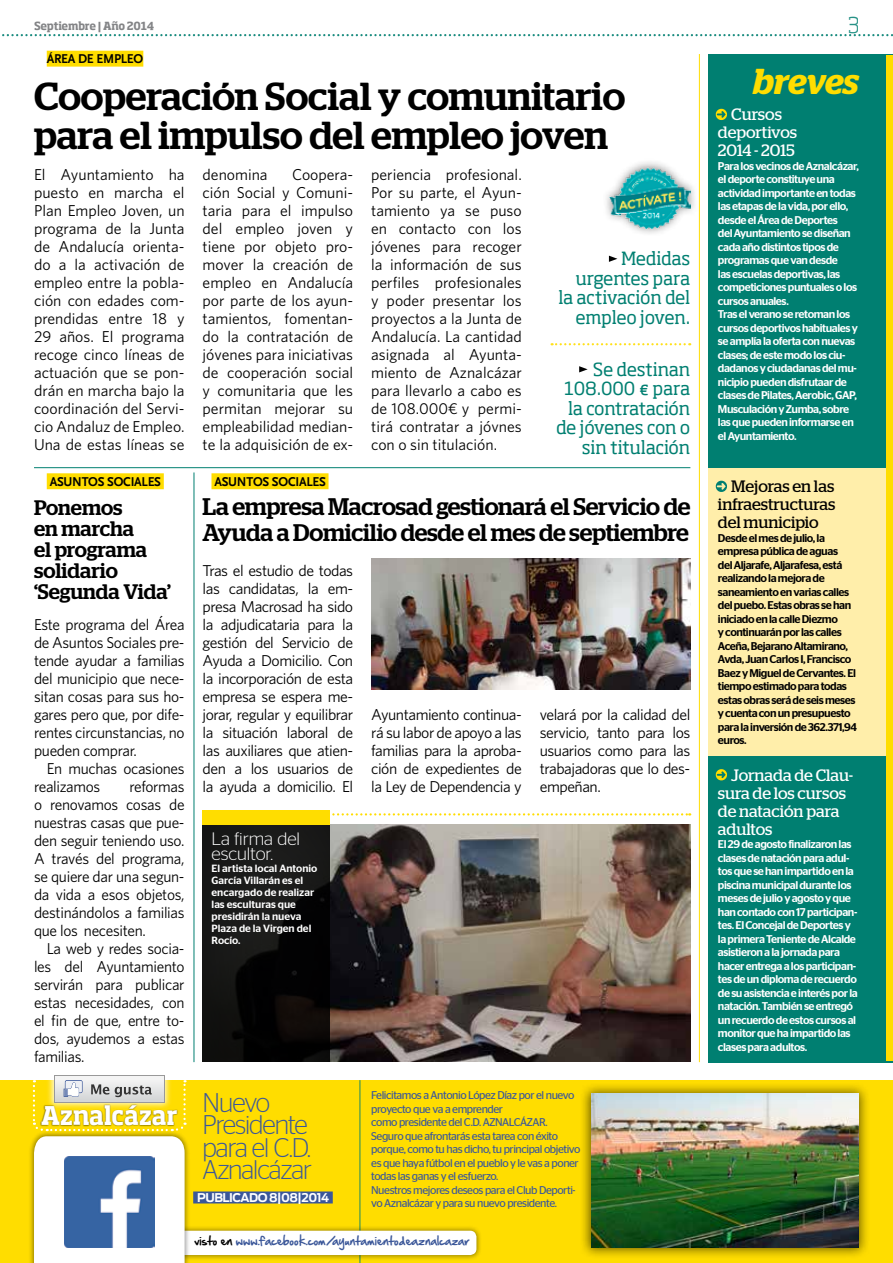
<style>
.page{position:relative;width:893px;height:1263px;background:#fff}
.page>*{position:absolute;margin:0;border:0;box-sizing:border-box;transform-origin:0 0}
.t1{font:500 39px/39px "Stag";color:#000}
.t2{font:italic 600 36px "Stag";letter-spacing:-.01em;color:#fd0}
.t3{font:300 27px/22.5px "Stag Sans";letter-spacing:-.04em;color:#3b5799;scale:.96 1}
.t4{font:700 25.35px "Soho Std";letter-spacing:-.02em;color:#fff;scale:.95 1}
.t5{font:500 24px/25.5px "Stag";letter-spacing:-.01em;color:#000}
.t6{font:300 21.75px "Soho Std";color:#007f71;scale:.95 1}
.t7{font:500 21px/21px "Stag";color:#000}
.t8{font:18px/19.5px "Soho Std";letter-spacing:-.015em;color:#007f71;text-align:right}
.t9{font:300 18px/15px "Stag Sans";color:#fff}
.t10{font:16.5px/18px "Stag";letter-spacing:-.005em;color:#fff;text-align:center}
.t11{font:16.5px/18px "Stag";color:#000;text-align:justify}
.t12{font:15.75px/18px "Whitney";letter-spacing:-.02em;color:#000;text-align:justify}
.t13{font:15.75px "Whitney";color:#000}
.t14{font:700 13.35px "Scala Sans";letter-spacing:-.02em;color:#000;scale:.95 1}
.t15{font:700 12px "Antenna";letter-spacing:-.04em;color:#fff;scale:.96 1}
.t16{font:500 11.25px/13.5px "Stag Sans";letter-spacing:-.04em;color:#fff}
.t17{font:500 11.25px/13.5px "Stag Sans";letter-spacing:-.04em;color:#000}
.t18{font:11.25px/13.5px "Stag Sans";letter-spacing:-.04em;color:#3b5799}
.t19{font:700 10.95px "Soho Std";letter-spacing:-.02em;color:#6d6e71;scale:.95 1}
.t20{font:10.65px "Hand Of Sean";color:#3b5799}
.t21{font:500 10.5px/12px "Stag Sans";color:#fff}
.s1{color:#000}
</style>
<div class="page">
<div style="left:0;top:1080px;width:893px;height:183px;background:#fd0"></div>
<hr style="left:360px;top:1080px;width:1px;height:183px;background:#007f71">
<div style="left:138px;top:1225px;width:344px;height:36px;background:#000;opacity:.5"></div>
<div style="left:144px;top:1231px;width:332px;height:24px;background:#fff;border-radius:6px"></div>
<img style="left:331px;top:825px;width:359px;height:236px">
<div style="left:708px;top:747px;width:185px;height:315px;background:#007f71"></div>
<div style="left:708px;top:436px;width:185px;height:320px;background:#fea"></div>
<div style="left:708px;top:54px;width:185px;height:413px;background:#007f71"></div>
<svg style="left:716px;top:109px;width:11px;height:11px"></svg>
<svg style="left:716px;top:769px;width:11px;height:11px"></svg>
<svg style="left:716px;top:481px;width:11px;height:11px"></svg>
<hr style="left:34px;top:467px;width:656px;height:1px;background:#007f71">
<div style="left:193px;top:1191px;width:140px;height:12px;background:#3b5799"></div>
<div style="left:579px;top:1082px;width:291px;height:177px;background:#000;opacity:.6"></div>
<img style="left:591px;top:1093px;width:268px;height:154px">
<img style="left:371px;top:558px;width:319px;height:131px">
<div style="left:54px;top:1075px;width:110px;height:27px;background:#999"></div>
<div style="left:55px;top:1076px;width:108px;height:25px;background:#f4f4f4"></div>
<svg style="left:2px;top:34px;width:891px;height:2px"></svg>
<div style="left:47px;top:51px;width:96px;height:16px;background:#fd0"></div>
<div style="left:47px;top:473px;width:117px;height:16px;background:#fd0"></div>
<div style="left:211px;top:473px;width:118px;height:16px;background:#fd0"></div>
<svg style="left:609px;top:256px;width:8px;height:6px"></svg>
<svg style="left:579px;top:366px;width:9px;height:6px"></svg>
<svg style="left:552px;top:343px;width:138px;height:2px"></svg>
<hr style="left:194px;top:472px;width:1px;height:590px;background:#007f71">
<div style="left:191px;top:818px;width:140px;height:244px;background:#000;opacity:.75"></div>
<svg style="left:332px;top:813px;width:358px;height:2px"></svg>
<div style="left:203px;top:810px;width:127px;height:15px;background:#fd0"></div>
<div style="left:886px;top:55px;width:7px;height:1006px;background:#fd0"></div>
<hr style="left:699px;top:54px;width:1px;height:1008px;background:#fd0">
<div style="left:29px;top:1131px;width:162px;height:132px;background:#000;opacity:.5"></div>
<svg style="left:33px;top:1080px;width:154px;height:183px"></svg>
<img style="left:64px;top:1157px;width:90px;height:90px">
<div style="left:601px;top:158px;width:98px;height:79px;background:#000;opacity:.5"></div>
<img style="left:610px;top:167px;width:80px;height:62px">
<p class="t19" style="left:34px;top:19px;width:128px">Septiembre | Año 2014</p>
<h3 class="t6" style="left:847px;top:11px;width:14px">3</h3>
<p class="t14" style="left:47px;top:52px;width:16px">ÁREA</p>
<p class="t14" style="left:78px;top:52px;width:70px">DE EM PLEO</p>
<h1 class="t1" style="left:34px;top:77px;width:593px">Cooperación Social y comunitario para el impulso del empleo joven</h1>
<p class="t12" style="left:34px;top:165px;width:152px">El Ayuntamiento ha puesto en marcha el Plan Empleo Joven, un programa de la Junta de Andalucía orienta&shy;do a la activación de empleo entre la pobla&shy;ción con edades com&shy;prendidas entre 18 y 29 años. El programa recoge cinco líneas de actuación que se pon&shy;drán en marcha bajo la coordinación del Servi&shy;cio Andaluz de Empleo.<br>Una de estas líneas se</p>
<p class="t13" style="left:203px;top:165px;width:67px">denomina</p>
<p class="t12" style="left:203px;top:165px;width:152px;text-indent:90px">Coopera&shy;ción Social y Comuni&shy;taria para el impulso del empleo joven y tiene por objeto pro&shy;mover la creación de empleo en Andalucía por parte de los ayun&shy;tamientos, fomentan&shy;do la contratación de jóvenes para iniciativas de cooperación social y comunitaria que les permitan mejorar su empleabilidad median&shy;te la adquisición de ex-</p>
<p class="t12" style="left:371px;top:165px;width:152px">periencia profesional.<br>Por su parte, el Ayun&shy;tamiento ya se puso en contacto con los jóvenes para recoger la información de sus perfiles profesionales y poder presentar los proyectos a la Junta de Andalucía. La cantidad asignada al Ayunta&shy;miento de Aznalcázar para llevarlo a cabo es de 108.000¤ y permi&shy;tirá contratar a jóvnes con o sin titulación.</p>
<p class="t14" style="left:50px;top:474px;width:111px">ASUNTOS SOCIALES</p>
<p class="t14" style="left:214px;top:474px;width:111px">ASUNTOS SOCIALES</p>
<p class="t8" style="left:558px;top:248px;width:133px">Medidas urgentes para la activación del empleo joven.</p>
<p class="t8" style="left:556px;top:359px;width:136px">Se destinan<br>108.000 para la contratación de jóvenes con o sin titulación</p>
<h3 class="t7" style="left:34px;top:497px;width:138px">Ponemos<br>en marcha<br>el programa solidario ‘Segunda Vida’</h3>
<p class="t12" style="left:34px;top:615px;width:152px">Este programa del Área de Asuntos Sociales pre&shy;tende ayudar a familias del municipio que nece&shy;sitan cosas para sus ho&shy;gares pero que, por dife&shy;rentes circunstancias, no pueden comprar.</p>
<p class="t12" style="left:34px;top:759px;width:152px;text-indent:13px">En muchas ocasiones realizamos</p>
<p class="t12" style="left:34px;top:777px;width:152px;text-indent:95px">reformas o renovamos cosas de nuestras casas que pue&shy;den seguir teniendo uso.<br>A través del programa, se quiere dar una segun&shy;da vida a esos objetos, destinándolos a familias que los necesiten.</p>
<p class="t12" style="left:34px;top:939px;width:152px;text-indent:13px">La web y redes socia&shy;les del Ayuntamiento servirán para publicar estas necesidades, con el fin de que, entre to&shy;dos, ayudemos a estas familias.</p>
<h3 class="t5" style="left:203px;top:494px;width:489px">La empresa Macrosad gestionará el Servicio de<br>Ayuda a Domicilio desde el mes de septiembre</h3>
<p class="t12" style="left:203px;top:561px;width:152px">Tras el estudio de todas las candidatas, la em&shy;presa Macrosad ha sido la adjudicataria para la gestión del Servicio de Ayuda a Domicilio. Con la incorporación de esta empresa se espera me&shy;jorar, regular y equilibrar la situación laboral de las auxiliares que atien&shy;den a los usuarios de la ayuda a domicilio. El</p>
<p class="t9" style="left:212px;top:831px;width:90px">La firma del escultor.</p>
<p class="t21" style="left:212px;top:862px;width:107px">El artista local Antonio<br>García Villarán es el encargado de realizar las esculturas que presidirán la nueva<br>Plaza de la Virgen del<br>Rocío.</p>
<p class="t12" style="left:371px;top:705px;width:152px">Ayuntamiento continua&shy;rá su labor de apoyo a las familias para la aproba&shy;ción de expedientes de la Ley de Dependencia y</p>
<p class="t12" style="left:540px;top:705px;width:152px">velará por la calidad del servicio, tanto para los usuarios como para las trabajadoras que lo des&shy;empeñan.</p>
<h3 class="t4" style="left:41px;top:1099px;width:146px">Aznalcázar</h3>
<p class="t18" style="left:371px;top:1088px;width:211px">Felicitamos a Antonio López Díaz por el nuevo proyecto que va a emprender<br>como presidente del C.D. AZNALCÁZAR.<br>Seguro que afrontarás esta tarea con éxito porque, como tu has dicho, tu principal objetivo es que haya fútbol en el pueblo y le vas a poner todas las ganas y el esfuerzo.<br>Nuestros mejores deseos para el Club Deporti&shy;vo Aznalcázar y para su nuevo presidente.</p>
<h3 class="t3" style="left:203px;top:1091px;width:115px">Nuevo<br>Presidente para el C.D.<br>Aznalcázar</h3>
<p class="t15" style="left:197px;top:1190px;width:139px">PUBLICADO 8|08|2014</p>
<p class="t20" style="left:194px;top:1231px;width:277px"><span class="s1">visto en</span> www.facebook.com/ayuntamientodeaznalcazar</p>
<h2 class="t2" style="left:754px;top:60px;width:107px">breves</h2>
<p class="t10" style="left:718px;top:105px;width:81px">Cursos deportivos<br>2014 - 2015</p>
<p class="t16" style="left:718px;top:159px;width:142px">Para los vecinos de Aznalcázar, el deporte constituye una actividad importante en todas las etapas de la vida, por ello, desde el Área de Deportes<br>del Ayuntamiento se diseñan cada año distintos tipos de programas que van desde<br>las escuelas deportivas, las competiciones puntuales o los cursos anuales.<br>Tras el verano se retoman los cursos deportivos habituales y se amplía la oferta con nuevas clases; de este modo los ciu&shy;dadanos y ciudadanas del mu&shy;nicipio pueden disfrutaar de clases de Pilates, Aerobic, GAP,<br>Musculación y Zumba, sobre las que pueden informarse en el Ayuntamiento.</p>
<p class="t11" style="left:718px;top:477px;width:119px;text-indent:13px">Mejoras en las infraestructuras del municipio</p>
<p class="t17" style="left:718px;top:531px;width:141px">Desde el mes de julio, la empresa pública de aguas<br>del Aljarafe, Aljarafesa, está realizando la mejora de saneamiento en varias calles del puebo. Estas obras se han iniciado en la calle Diezmo<br>y continuarán por las calles<br>Aceña, Bejarano Altamirano,<br>Avda, Juan Carlos I, Francisco<br>Baez y Miguel de Cervantes. El tiempo estimado para todas estas obras será de seis meses y cuenta con un presupuesto para la inversión de 362.371,94 euros.</p>
<p class="t10" style="left:718px;top:765px;width:137px;text-align:left;text-indent:13px">Jornada de Clau&shy;sura de los cursos de natación para adultos</p>
<p class="t16" style="left:718px;top:837px;width:141px">El 29 de agosto finalizaron las clases de natación para adul&shy;tos que se han impartido en la piscina municipal durante los meses de julio y agosto y que han contado con 17 participan&shy;tes. El Concejal de Deportes y la primera Teniente de Alcalde asistieron a la jornada para hacer entrega a los participan&shy;tes de un diploma de recuerdo de su asistencia e interés por la natación. También se entregó un recuerdo de estos cursos al monitor que ha impartido las clases para adultos.</p>
</div>
